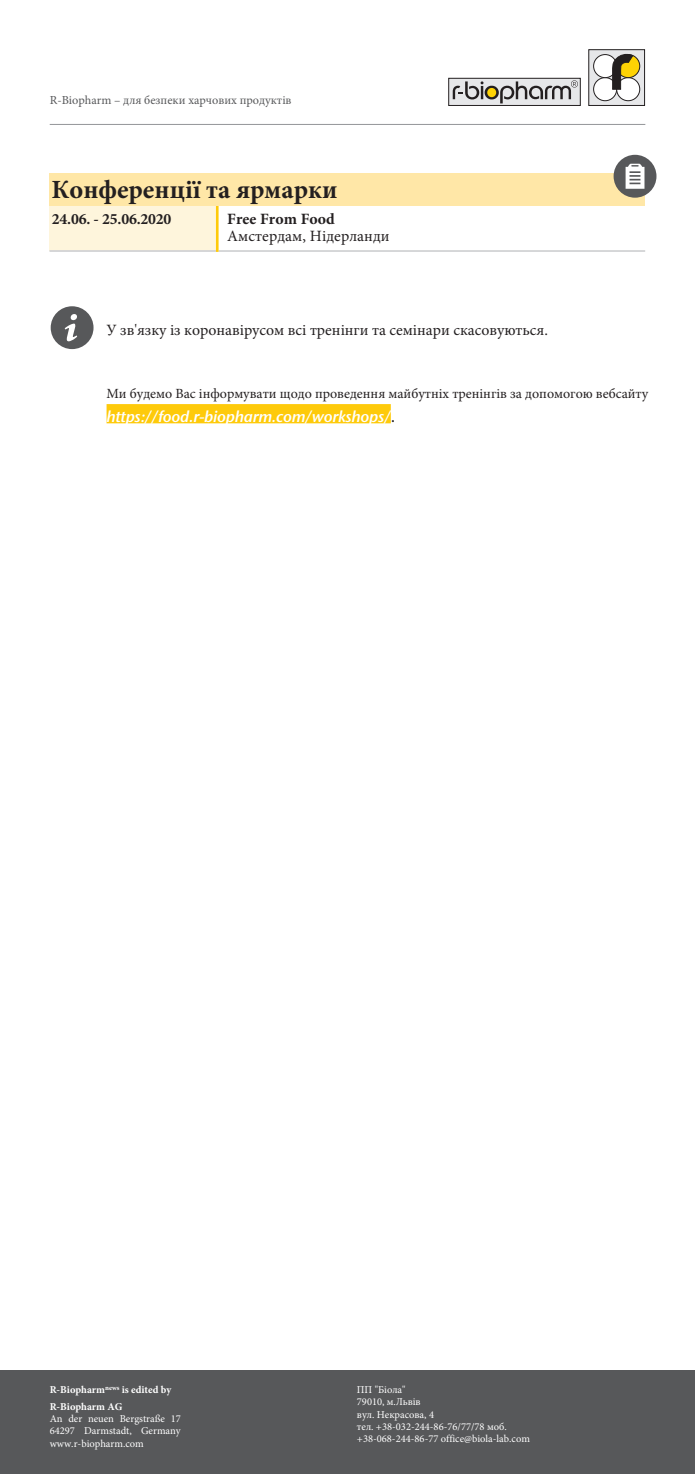
<style>
.page{position:relative;width:695px;height:1474px;background:#fff}
.page>*{position:absolute;margin:0;border:0;box-sizing:border-box;transform-origin:0 0}
.t1{font:700 26.25px "Minion Pro";color:#231f20}
.t2{font:15.75px "Minion Pro";color:#231f20}
.t3{font:italic 600 15.75px "Stone Sans ITC Std";letter-spacing:-.015em;color:#fff}
.t4{font:700 15.75px "Minion Pro";letter-spacing:-.015em;color:#231f20}
.t5{font:700 15.75px "Minion Pro";letter-spacing:.005em;color:#231f20}
.t6{font:14px "Minion Pro";color:#231f20}
.t7{font:12.25px "Minion Pro";color:#57585a}
.t8{font:10.5px/12.2px "Minion Pro";color:#fff;text-align:justify}
.t9{font:700 10.5px "Minion Pro";color:#fff}
.s1{font-weight:500;font-style:normal;color:#231f20}
</style>
<div class="page">
<hr style="left:694px;top:168px;width:1px;height:31px;background:#feca0a">
<hr style="left:50px;top:124px;width:595px;height:1px;background:#939598">
<svg style="left:588px;top:49px;width:56px;height:57px"></svg>
<div style="left:593px;top:78px;width:23px;height:23px;background:#fff;border-radius:50%"></div>
<div style="left:593px;top:77px;width:23px;height:24px;border:1px solid #231f20;border-radius:50%"></div>
<div style="left:593px;top:55px;width:23px;height:23px;background:#fff;border-radius:50%"></div>
<div style="left:593px;top:54px;width:23px;height:24px;border:1px solid #231f20;border-radius:50%"></div>
<div style="left:616px;top:78px;width:23px;height:23px;background:#fff;border-radius:50%"></div>
<div style="left:616px;top:77px;width:23px;height:24px;border:1px solid #231f20;border-radius:50%"></div>
<div style="left:616px;top:55px;width:23px;height:23px;background:#fed304;border-radius:50%"></div>
<div style="left:616px;top:54px;width:23px;height:24px;border:1px solid #231f20;border-radius:50%"></div>
<svg style="left:612px;top:54px;width:21px;height:36px"></svg>
<div style="left:448px;top:78px;width:132px;height:27px;background:#e6e7e9"></div>
<div style="left:448px;top:78px;width:132px;height:28px;border:1px solid #231f20"></div>
<svg style="left:452px;top:80px;width:125px;height:23px"></svg>
<div style="left:0;top:1370px;width:694px;height:103px;background:#57585a"></div>
<div style="left:49px;top:206px;width:168px;height:45px;background:#fef5dc"></div>
<hr style="left:49px;top:250px;width:167px;height:2px;background:#d1d2d4">
<hr style="left:218px;top:250px;width:427px;height:2px;background:#d1d2d4">
<hr style="left:216px;top:206px;width:2px;height:46px;background:#feca0a">
<div style="left:50px;top:173px;width:595px;height:33px;background:#ffe7a7"></div>
<div style="left:613px;top:155px;width:43px;height:43px;background:#57585a;border-radius:50%"></div>
<svg style="left:625px;top:164px;width:19px;height:25px"></svg>
<div style="left:51px;top:306px;width:42px;height:43px;background:#57585a;border-radius:50%"></div>
<svg style="left:65px;top:314px;width:12px;height:27px"></svg>
<div style="left:106px;top:404px;width:285px;height:19px;background:#feca0a"></div>
<p class="t7" style="left:50px;top:92px;width:243px">R-Biopharm – для безпеки харчових продуктів</p>
<h1 class="t1" style="left:51px;top:171px;width:287px">Конференції та ярмарки</h1>
<h2 class="t4" style="left:52px;top:207px;width:121px">24.06. - 25.06.2020</h2>
<h2 class="t5" style="left:227px;top:207px;width:109px">Free From Food</h2>
<h2 class="t2" style="left:227px;top:226px;width:164px">Амстердам, Нідерланди</h2>
<h2 class="t2" style="left:106px;top:319px;width:443px">У зв'язку із коронавірусом всі тренінги та семінари скасовуються.</h2>
<h3 class="t6" style="left:106px;top:384px;width:543px">Ми будемо Вас інформувати щодо проведення майбутніх тренінгів за допомогою вебсайту</h3>
<h2 class="t3" style="left:106px;top:406px;width:290px">https://food.r-biopharm.com/workshops/<span class="s1">.</span></h2>
<p class="t9" style="left:50px;top:1382px;width:123px">R-Biopharm<sup>news</sup> is edited by</p>
<p class="t8" style="left:357px;top:1383px;width:174px;text-align:left">ПП "Біола"<br>79010, м.Львів<br>вул. Некрасова, 4<br>тел. +38-032-244-86-76/77/78 моб. +38-068-244-86-77 office@biola-lab.com</p>
<p class="t9" style="left:50px;top:1398px;width:74px">R-Biopharm AG</p>
<p class="t8" style="left:50px;top:1412px;width:132px">An der neuen Bergstraße 17<br>64297 Darmstadt, Germany www.r-biopharm.com</p>
</div>
